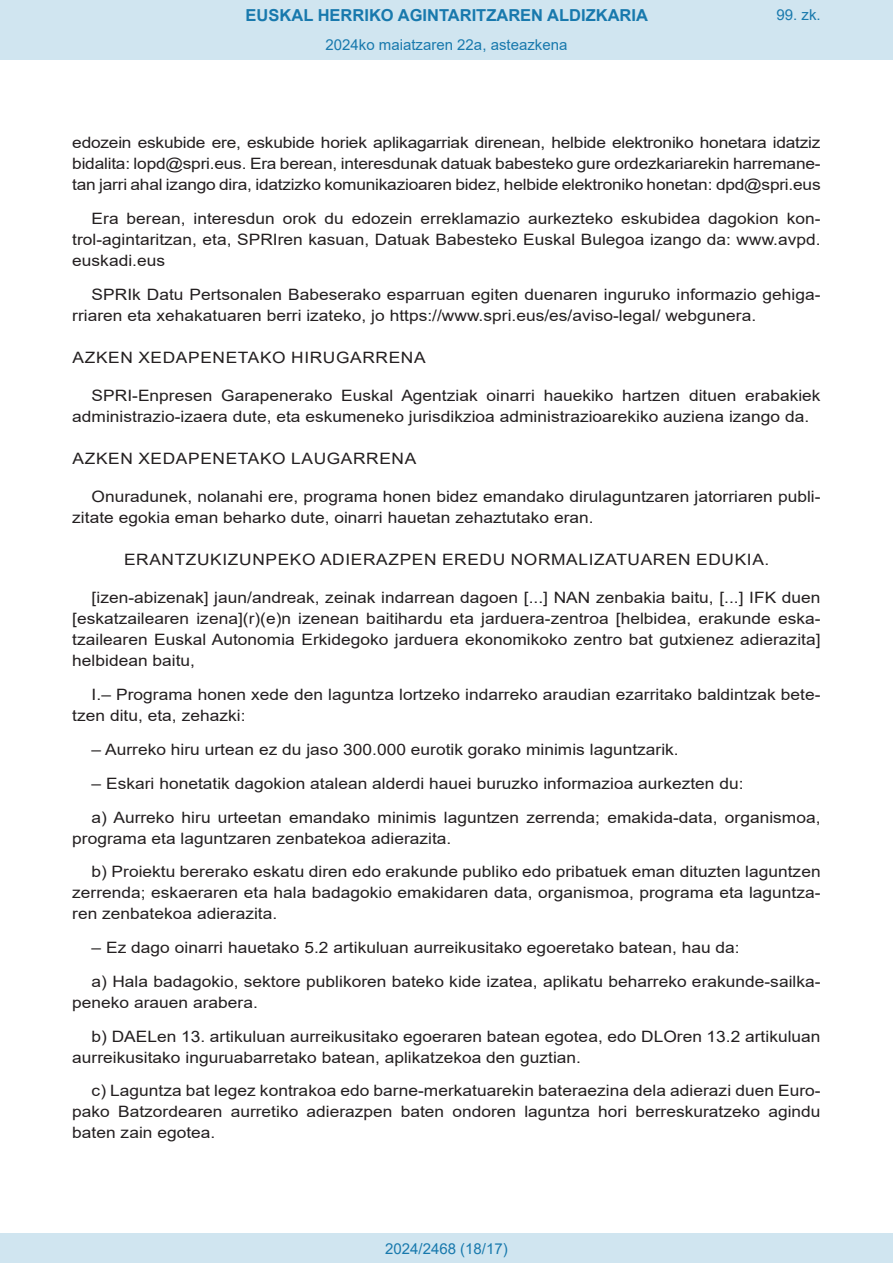
<style>
.page{position:relative;width:893px;height:1263px;background:#fff}
.page>*{position:absolute;margin:0;border:0;box-sizing:border-box;transform-origin:0 0}
.t1{font:700 16.5px "Arial";color:#1879ad}
.BOPVDetalle{font:15.6px/21px "Arial";color:#231f20;scale:1.11 1}
.BOPVDisposicion{font:15.6px "Arial";letter-spacing:.035em;color:#231f20;scale:1.11 1}
.BOPVClave{font:15.6px "Arial";letter-spacing:.035em;color:#231f20;scale:1.11 1}
.Paginacion_Centro{font:15px "Arial";color:#1879ad}
</style>
<div class="page">
<div style="left:0;top:0;width:893px;height:60px;background:#d0e5f0"></div>
<div style="left:0;top:1233px;width:893px;height:30px;background:#d0e5f0"></div>
<p class="t1" style="left:246px;top:3px;width:404px">EUSKAL HERRIKO AGINTARITZAREN ALDIZKARIA</p>
<p class="Paginacion_Centro" style="left:326px;top:35px;width:243px">2024ko maiatzaren 22a, asteazkena</p>
<p class="Paginacion_Centro" style="left:776px;top:5px;width:46px">99. zk.</p>
<p class="BOPVDetalle" style="left:72px;top:132px;width:676px;text-align:justify">edozein eskubide ere, eskubide horiek aplikagarriak direnean, helbide elektroniko honetara idatziz bidalita: lopd@spri.eus. Era berean, interesdunak datuak babesteko gure ordezkariarekin harremane&shy;tan jarri ahal izango dira, idatzizko komunikazioaren bidez, helbide elektroniko honetan: dpd@spri.eus</p>
<p class="BOPVDetalle" style="left:72px;top:208px;width:676px;text-align:justify;text-indent:19px">Era berean, interesdun orok du edozein erreklamazio aurkezteko eskubidea dagokion kon&shy;trol-agintaritzan, eta, SPRIren kasuan, Datuak Babesteko Euskal Bulegoa izango da: www.avpd. euskadi.eus</p>
<p class="BOPVDetalle" style="left:72px;top:284px;width:676px;text-indent:19px">SPRIk Datu Pertsonalen Babeserako esparruan egiten duenaren inguruko informazio gehiga&shy;rriaren eta xehakatuaren berri izateko, jo https://www.spri.eus/es/aviso-legal/ webgunera.</p>
<p class="BOPVDisposicion" style="left:73px;top:347px;width:320px">AZKEN XEDAPENETAKO HIRUGARRENA</p>
<p class="BOPVDetalle" style="left:72px;top:385px;width:676px;text-indent:19px">SPRI-Enpresen Garapenerako Euskal Agentziak oinarri hauekiko hartzen dituen erabakiek administrazio-izaera dute, eta eskumeneko jurisdikzioa administrazioarekiko auziena izango da.</p>
<p class="BOPVDisposicion" style="left:73px;top:448px;width:311px">AZKEN XEDAPENETAKO LAUGARRENA</p>
<p class="BOPVDetalle" style="left:72px;top:486px;width:676px;text-indent:19px">Onuradunek, nolanahi ere, programa honen bidez emandako dirulaguntzaren jatorriaren publi&shy;zitate egokia eman beharko dute, oinarri hauetan zehaztutako eran.</p>
<p class="BOPVClave" style="left:124px;top:549px;width:583px">ERANTZUKIZUNPEKO ADIERAZPEN EREDU NORMALIZATUAREN EDUKIA.</p>
<p class="BOPVDetalle" style="left:72px;top:587px;width:676px;text-align:justify;text-indent:19px">[izen-abizenak] jaun/andreak, zeinak indarrean dagoen [...] NAN zenbakia baitu, [...] IFK duen [eskatzailearen izena](r)(e)n izenean baitihardu eta jarduera-zentroa [helbidea, erakunde eska&shy;tzailearen Euskal Autonomia Erkidegoko jarduera ekonomikoko zentro bat gutxienez adierazita] helbidean baitu,</p>
<p class="BOPVDetalle" style="left:72px;top:684px;width:676px;text-indent:19px">I.– Programa honen xede den laguntza lortzeko indarreko araudian ezarritako baldintzak bete&shy;tzen ditu, eta, zehazki:</p>
<p class="BOPVDetalle" style="left:92px;top:739px;width:530px">– Aurreko hiru urtean ez du jaso 300.000 eurotik gorako minimis laguntzarik.</p>
<p class="BOPVDetalle" style="left:92px;top:773px;width:589px">– Eskari honetatik dagokion atalean alderdi hauei buruzko informazioa aurkezten du:</p>
<p class="BOPVDetalle" style="left:72px;top:806px;width:676px;text-indent:19px">a) Aurreko hiru urteetan emandako minimis laguntzen zerrenda; emakida-data, organismoa, programa eta laguntzaren zenbatekoa adierazita.</p>
<p class="BOPVDetalle" style="left:72px;top:861px;width:676px;text-align:justify;text-indent:19px">b) Proiektu bererako eskatu diren edo erakunde publiko edo pribatuek eman dituzten laguntzen zerrenda; eskaeraren eta hala badagokio emakidaren data, organismoa, programa eta laguntza&shy;ren zenbatekoa adierazita.</p>
<p class="BOPVDetalle" style="left:92px;top:937px;width:585px">– Ez dago oinarri hauetako 5.2 artikuluan aurreikusitako egoeretako batean, hau da:</p>
<p class="BOPVDetalle" style="left:72px;top:971px;width:676px;text-indent:19px">a) Hala badagokio, sektore publikoren bateko kide izatea, aplikatu beharreko erakunde-sailka&shy;peneko arauen arabera.</p>
<p class="BOPVDetalle" style="left:72px;top:1025px;width:676px;text-indent:19px">b) DAELen 13. artikuluan aurreikusitako egoeraren batean egotea, edo DLOren 13.2 artikuluan aurreikusitako inguruabarretako batean, aplikatzekoa den guztian.</p>
<p class="BOPVDetalle" style="left:72px;top:1080px;width:676px;text-align:justify;text-indent:19px">c) Laguntza bat legez kontrakoa edo barne-merkatuarekin bateraezina dela adierazi duen Euro&shy;pako Batzordearen aurretiko adierazpen baten ondoren laguntza hori berreskuratzeko agindu baten zain egotea.</p>
<p class="Paginacion_Centro" style="left:385px;top:1238px;width:124px">2024/2468 (18/17)</p>
</div>
